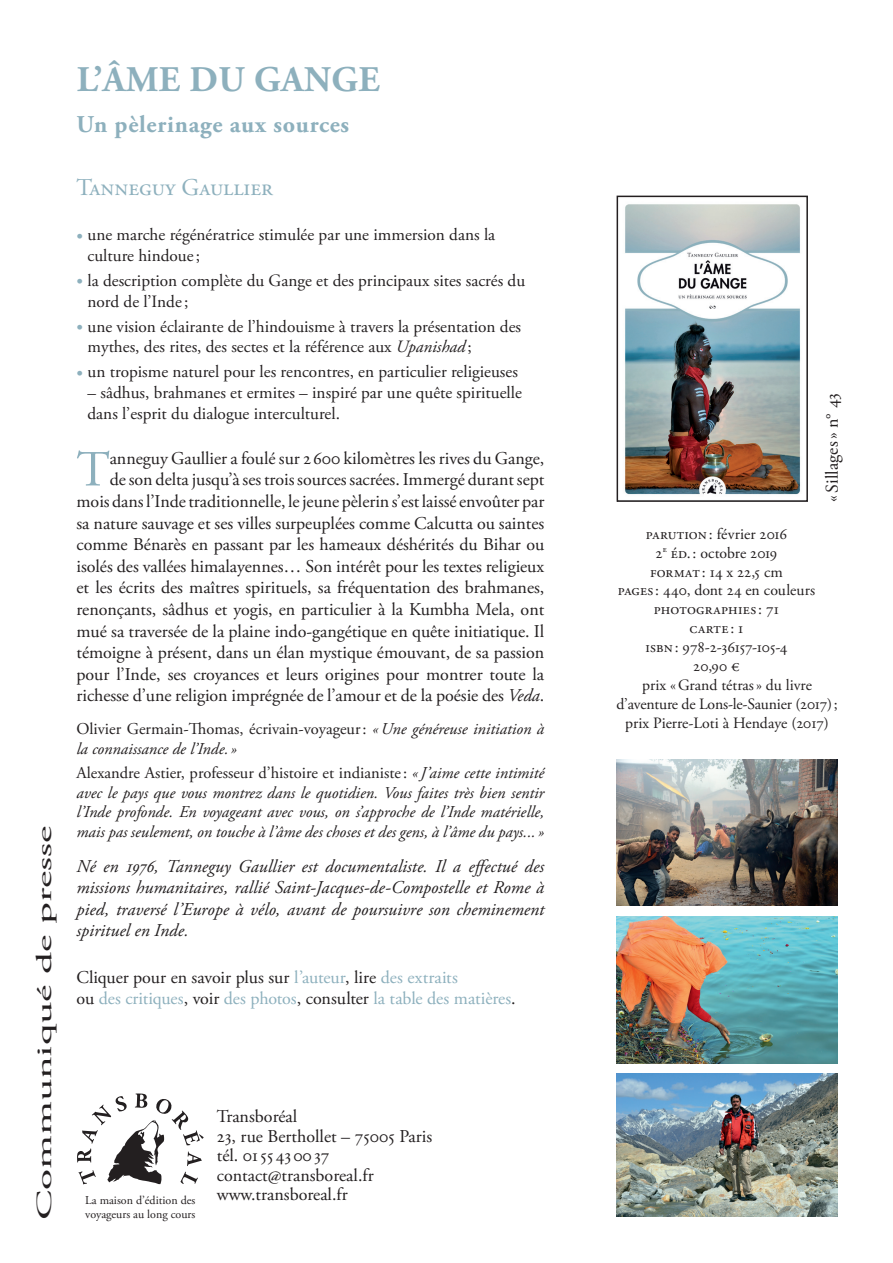
<style>
.page{position:relative;width:893px;height:1263px;background:#fff}
.page>*{position:absolute;margin:0;border:0;box-sizing:border-box;transform-origin:0 0}
.t1{font:50.55px "Adobe Garamond Pro";color:#8db0bd}
.t2{font:700 36px "Adobe Garamond Pro";letter-spacing:.015em;color:#8db0bd}
.t3{font:700 24px "Adobe Garamond Pro";letter-spacing:.03em;color:#8db0bd}
.t4{font:24px "Adobe Garamond Pro";color:#8db0bd}
.t5{font:21.6px "Adobe Garamond Pro";color:#231f20;scale:2 1}
.t6{font:18px/21.6px "Adobe Garamond Pro";color:#231f20}
.t7{font:italic 18px/21.6px "Adobe Garamond Pro";color:#231f20;text-align:justify}
.t8{font:18px/21.6px "Adobe Garamond Pro";letter-spacing:-.01em;color:#8db0bd}
.t9{font:17.25px/20.7px "Adobe Garamond Pro";color:#231f20}
.t10{font:italic 16.5px/19.8px "Adobe Garamond Pro";color:#231f20}
.t11{font:15.75px "Adobe Garamond Pro";letter-spacing:.005em;color:#231f20}
.t12{font:12px/14.4px "Adobe Garamond Pro";color:#231f20}
.s1{color:#8db0bd}
.s2{font-style:italic}
.s3{font-style:normal}
.s4{color:#231f20}
</style>
<div class="page">
<svg style="left:77px;top:1093px;width:127px;height:91px"></svg>
<img style="left:625px;top:204px;width:175px;height:291px">
<div style="left:617px;top:196px;width:191px;height:306px;border:2px solid #231f20"></div>
<img style="left:617px;top:1074px;width:221px;height:142px">
<img style="left:617px;top:759px;width:221px;height:147px">
<img style="left:617px;top:916px;width:221px;height:147px">
<p class="t5" style="left:31px;top:1220px;width:199px;rotate:-90deg">Communiqué de presse</p>
<h2 class="t2" style="left:77px;top:58px;width:305px">L’ÂME DU GANGE</h2>
<h3 class="t3" style="left:77px;top:111px;width:274px">Un pèlerinage aux sources</h3>
<h3 class="t4" style="left:77px;top:173px;width:198px">Tanneguy Gaullier</h3>
<p class="t9" style="left:88px;top:225px;width:409px;text-indent:-11px"><span class="s1">•</span> une marche régénératrice stimulée par une immersion dans la culture hindoue;</p>
<p class="t9" style="left:88px;top:271px;width:439px;text-indent:-11px"><span class="s1">•</span> la description complète du Gange et des principaux sites sacrés du nord de l’Inde;</p>
<p class="t9" style="left:88px;top:316px;width:435px;text-indent:-11px"><span class="s1">•</span> une vision éclairante de l’hindouisme à travers la présentation des mythes, des rites, des sectes et la référence aux <span class="s2">Upanishad</span> ;</p>
<p class="t9" style="left:77px;top:362px;width:443px"><span class="s1">•</span> un tropisme naturel pour les rencontres, en particulier religieuses</p>
<p class="t9" style="left:88px;top:383px;width:436px">– sâdhus, brahmanes et ermites – inspiré par une quête spirituelle dans l’esprit du dialogue interculturel.</p>
<h1 class="t1" style="left:77px;top:439px;width:35px">T</h1>
<p class="t6" style="left:77px;top:448px;width:469px;text-align:right">anneguy Gaullier a foulé sur 2600 kilomètres les rives du Gange,<br>de son delta jusqu’à ses trois sources sacrées. Immergé durant sept mois dans l’Inde traditionnelle, le jeune pèlerin s’est laissé envoûter par sa nature sauvage et ses villes surpeuplées comme Calcutta ou saintes comme Bénarès en passant par les hameaux déshérités du Bihar ou isolés des vallées himalayennes… Son intérêt pour les textes religieux et les écrits des maîtres spirituels, sa fréquentation des brahmanes, renonçants, sâdhus et yogis, en particulier à la Kumbha Mela, ont mué sa traversée de la plaine indo-gangétique en quête initiatique. Il témoigne à présent, dans un élan mystique émouvant, de sa passion pour l’Inde, ses croyances et leurs origines pour montrer toute la richesse d’une religion imprégnée de l’amour et de la poésie des <span class="s2">Veda</span>.</p>
<p class="t10" style="left:77px;top:719px;width:469px"><span class="s3">Olivier Germain-Thomas, écrivain-voyageur:</span> «Une généreuse initiation à la connaissance de l’Inde. »</p>
<p class="t10" style="left:77px;top:763px;width:469px;text-align:justify"><span class="s3">Alexandre Astier, professeur d’histoire et indianiste:</span> « J’aime cette intimité avec le pays que vous montrez dans le quotidien. Vous faites très bien sentir l’Inde profonde. En voyageant avec vous, on s’approche de l’Inde matérielle, mais pas seulement, on touche à l’âme des choses et des gens, à l’âme du pays... »</p>
<p class="t7" style="left:77px;top:856px;width:469px">Né en 1976, Tanneguy Gaullier est documentaliste. Il a effectué des missions humanitaires, rallié Saint-Jacques-de‑Compostelle et Rome à pied, traversé l’Europe à vélo, avant de poursuivre son cheminement spirituel en Inde.</p>
<p class="t8" style="left:77px;top:967px;width:441px"><span class="s4">Cliquer pour en savoir plus sur</span> l’auteur<span class="s4">, lire</span> des extraits<br><span class="s4">ou</span> des critiques<span class="s4">, voir</span> des photos<span class="s4">, consulter</span> la table des matières<span class="s4">.</span></p>
<p class="t12" style="left:85px;top:1193px;width:112px">La maison d’édition des voyageurs au long cours</p>
<p class="t6" style="left:217px;top:1107px;width:217px;line-height:19.5px">Transboréal<br>23, rue Berthollet – 75005 Paris tél. 0155 430037 contact@transboreal.fr www.transboreal.fr</p>
<p class="t6" style="left:822px;top:502px;width:110px;rotate:-90deg">« Sillages» n° 43</p>
<p class="t11" style="left:646px;top:524px;width:143px">parution: février 2016</p>
<p class="t11" style="left:656px;top:543px;width:123px">2<sup>e</sup> éd.: octobre 2019</p>
<p class="t11" style="left:650px;top:562px;width:134px">format : 14 x 22,5 cm</p>
<p class="t11" style="left:618px;top:581px;width:199px">pages: 440, dont 24 en couleurs</p>
<p class="t11" style="left:654px;top:600px;width:127px">photographies: 71</p>
<p class="t11" style="left:690px;top:619px;width:55px">carte: 1</p>
<p class="t11" style="left:646px;top:638px;width:143px">isbn: 978-2-36157-105-4</p>
<p class="t11" style="left:693px;top:657px;width:48px">20,90 €</p>
<p class="t11" style="left:642px;top:675px;width:171px">prix «Grand tétras» du livre</p>
<p class="t11" style="left:617px;top:694px;width:223px">d’aventure de Lons-le-Saunier (2017);</p>
<p class="t11" style="left:625px;top:713px;width:205px">prix Pierre-Loti à Hendaye (2017)</p>
</div>
